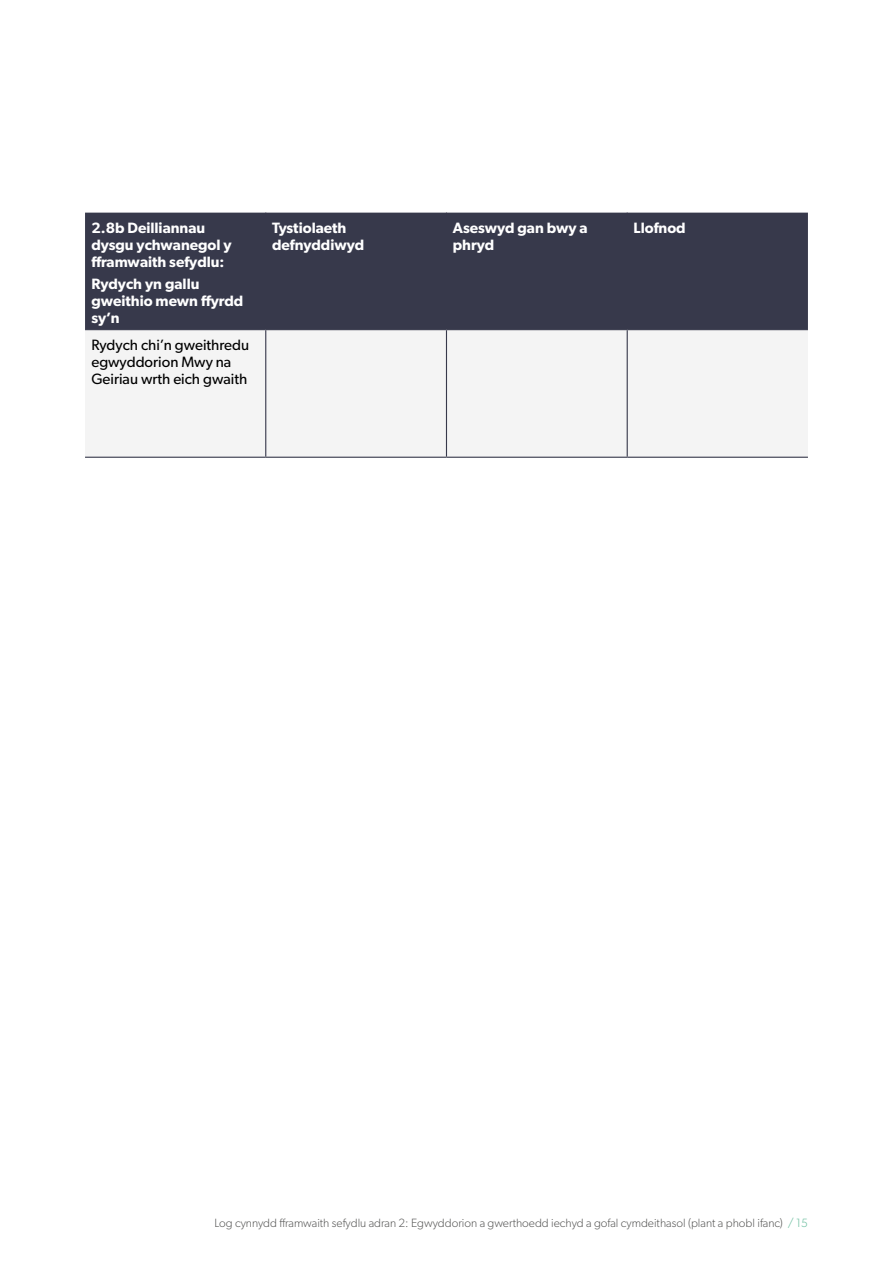
<style>
.page{position:relative;width:893px;height:1263px;background:#fff}
.page>*{position:absolute;margin:0;border:0;box-sizing:border-box;transform-origin:0 0}
.t1{font:600 15px/17.2px "Gibson";color:#fff}
.t2{font:15px/17.2px "Gibson";color:#000}
.t3{font:300 12px "Gibson";color:#575756}
.s1{color:#69bd9d}
</style>
<div class="page">
<div style="left:85px;top:213px;width:723px;height:116px;background:#37394b"></div>
<div style="left:85px;top:330px;width:723px;height:127px;background:#f4f4f4"></div>
<hr style="left:265px;top:213px;width:1px;height:116px;background:#37394b">
<hr style="left:446px;top:213px;width:1px;height:116px;background:#37394b">
<hr style="left:627px;top:213px;width:1px;height:116px;background:#37394b">
<hr style="left:85px;top:329px;width:181px;height:1px;background:#37394b">
<hr style="left:266px;top:329px;width:180px;height:1px;background:#37394b">
<hr style="left:265px;top:330px;width:1px;height:127px;background:#37394b">
<hr style="left:446px;top:329px;width:181px;height:1px;background:#37394b">
<hr style="left:446px;top:330px;width:1px;height:127px;background:#37394b">
<hr style="left:627px;top:329px;width:181px;height:1px;background:#37394b">
<hr style="left:627px;top:330px;width:1px;height:127px;background:#37394b">
<hr style="left:85px;top:457px;width:181px;height:1px;background:#37394b">
<hr style="left:266px;top:457px;width:180px;height:1px;background:#37394b">
<hr style="left:446px;top:457px;width:181px;height:1px;background:#37394b">
<hr style="left:627px;top:457px;width:181px;height:1px;background:#37394b">
<p class="t1" style="left:91px;top:219px;width:142px">2.8b Deilliannau dysgu ychwanegol y fframwaith sefydlu:</p>
<p class="t1" style="left:91px;top:275px;width:153px">Rydych yn gallu gweithio mewn ffyrdd sy’n</p>
<p class="t2" style="left:91px;top:336px;width:159px">Rydych chi’n gweithredu egwyddorion Mwy na<br>Geiriau wrth eich gwaith</p>
<p class="t1" style="left:272px;top:219px;width:94px">Tystiolaeth defnyddiwyd</p>
<p class="t1" style="left:453px;top:219px;width:136px">Aseswyd gan bwy a phryd</p>
<p class="t1" style="left:634px;top:219px;width:54px">Llofnod</p>
<p class="t3" style="left:214px;top:1216px;width:595px">Log cynnydd fframwaith sefydlu adran 2: Egwyddorion a gwerthoedd iechyd a gofal cymdeithasol (plant a phobl ifanc) <span class="s1">/ 15</span></p>
</div>
